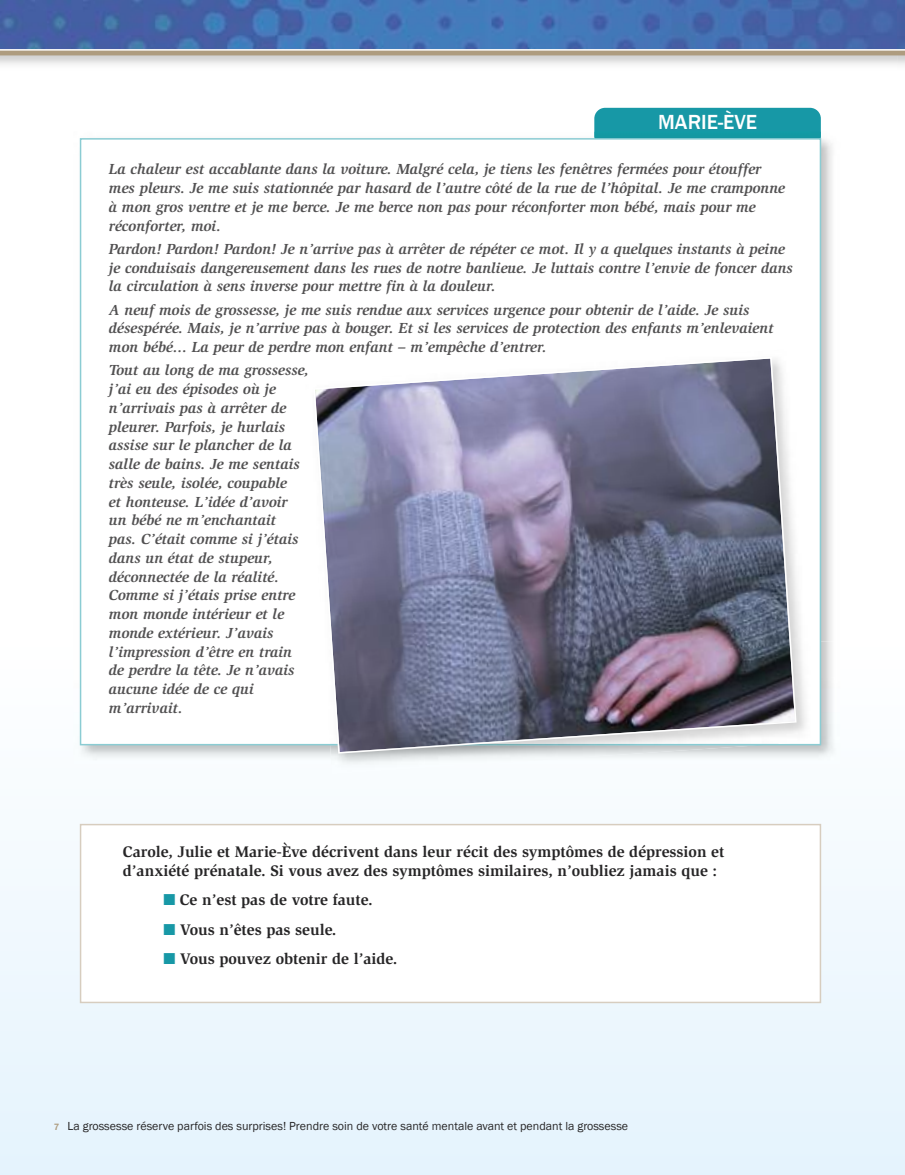
<style>
.page{position:relative;width:905px;height:1175px;background:#fff}
.page>*{position:absolute;margin:0;border:0;box-sizing:border-box;transform-origin:0 0}
.t1{font:500 21px "Franklin Gothic";color:#fff}
.t2{font:700 15.75px/19.5px "Slimbach";color:#272627}
.t3{font:italic 700 15px/18.8px "Slimbach";color:#525152}
.t4{font:12px "Franklin Gothic";color:#272627}
.s1{color:#1798a6}
.s2{font-family:"Helvetica Neue";font-weight:700;font-size:9px;color:#ae9c7f}
</style>
<div class="page">
<div style="left:0;top:641px;width:904px;height:533px;background:linear-gradient(to bottom,#fff,#e4f3fd)"></div>
<div style="left:81px;top:825px;width:738px;height:176px;background:#fff"></div>
<div style="left:80px;top:824px;width:741px;height:179px;border:2px solid #d7cdbf"></div>
<div style="left:594px;top:108px;width:226px;height:39px;background:#1798a6;border-radius:11px"></div>
<img style="left:73px;top:131px;width:767px;height:633px">
<img style="left:594px;top:136px;width:226px;height:2px">
<div style="left:81px;top:140px;width:738px;height:604px;background:#fff"></div>
<img style="left:331px;top:764px;width:141px;height:10px">
<img style="left:330px;top:754px;width:427px;height:10px">
<svg style="left:312px;top:358px;width:485px;height:396px;background:#828299"></svg>
<img style="left:0;top:0;width:897px;height:49px">
<img style="left:897px;top:0;width:7px;height:49px">
<div style="left:0;top:49px;width:904px;height:6px;background:#ae9c7f"></div>
<hr style="left:0;top:49px;width:904px;height:2px;background:#fff">
<h1 class="t1" style="left:658px;top:109px;width:100px">MARIE-ÈVE</h1>
<p class="t3" style="left:109px;top:161px;width:677px">La chaleur est accablante dans la voiture. Malgré cela, je tiens les fenêtres fermées pour étouffer mes pleurs. Je me suis stationnée par hasard de l’autre côté de la rue de l’hôpital. Je me cramponne à mon gros ventre et je me berce. Je me berce non pas pour réconforter mon bébé, mais pour me réconforter, moi.</p>
<p class="t3" style="left:109px;top:240px;width:685px">Pardon! Pardon! Pardon! Je n’arrive pas à arrêter de répéter ce mot. Il y a quelques instants à peine je conduisais dangereusement dans les rues de notre banlieue. Je luttais contre l’envie de foncer dans la circulation à sens inverse pour mettre fin à la douleur.</p>
<p class="t3" style="left:109px;top:301px;width:666px">A neuf mois de grossesse, je me suis rendue aux services urgence pour obtenir de l’aide. Je suis désespérée. Mais, je n’arrive pas à bouger. Et si les services de protection des enfants m’enlevaient mon bébé... La peur de perdre mon enfant – m’empêche d’entrer.</p>
<p class="t3" style="left:109px;top:362px;width:202px">Tout au long de ma grossesse, j’ai eu des épisodes où je n’arrivais pas à arrêter de pleurer. Parfois, je hurlais assise sur le plancher de la salle de bains. Je me sentais très seule, isolée, coupable<br>et honteuse. L’idée d’avoir un bébé ne m’enchantait<br>pas. C’était comme si j’étais dans un état de stupeur, déconnectée de la réalité.<br>Comme si j’étais prise entre mon monde intérieur et le monde extérieur. J’avais l’impression d’être en train de perdre la tête. Je n’avais aucune idée de ce qui m’arrivait.</p>
<p class="t2" style="left:123px;top:842px;width:603px">Carole, Julie et Marie-Ève décrivent dans leur récit des symptômes de dépression et d’anxiété prénatale. Si vous avez des symptômes similaires, n’oubliez jamais que :</p>
<p class="t2" style="left:163px;top:891px;width:211px"><span class="s1">■</span> Ce n’est pas de votre faute.</p>
<p class="t2" style="left:163px;top:920px;width:175px"><span class="s1">■</span> Vous n’êtes pas seule.</p>
<p class="t2" style="left:163px;top:950px;width:236px"><span class="s1">■</span> Vous pouvez obtenir de l’aide.</p>
<p class="t4" style="left:54px;top:1119px;width:575px"><span class="s2">7</span> La grossesse réserve parfois des surprises! Prendre soin de votre santé mentale avant et pendant la grossesse</p>
</div>
